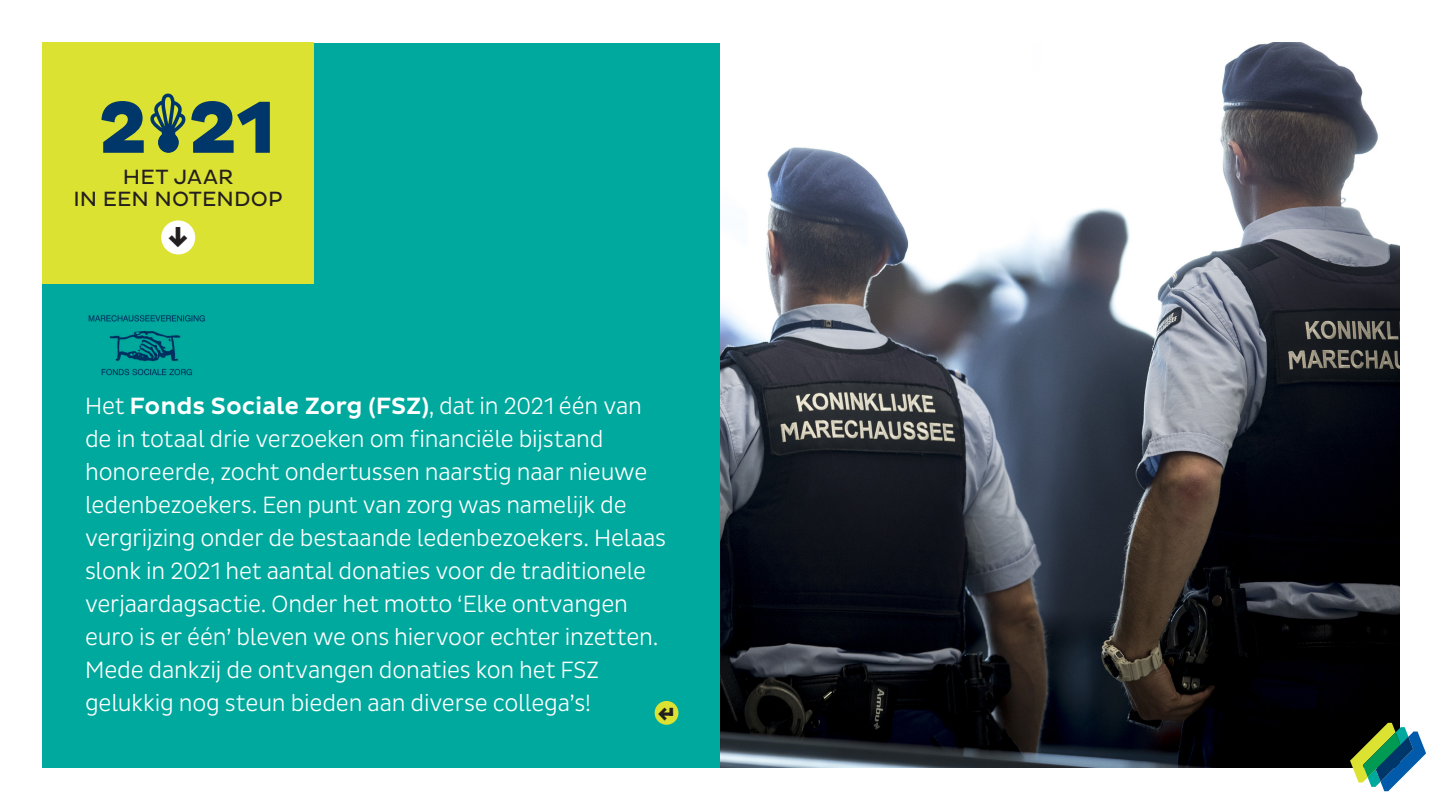
<style>
.page{position:relative;width:1442px;height:810px;background:#fff}
.page>*{position:absolute;margin:0;border:0;box-sizing:border-box;transform-origin:0 0}
.t1{font:800 75px "Pluto Sans";color:#00376b}
.t2{font:800 33.45px "Pluto Sans";color:#231f20}
.t3{font:300 24px/33px "Pluto Sans Cond";letter-spacing:-.005em;color:#fff}
.t4{font:800 23.4px "Pluto Sans";color:#231f20}
.t5{font:800 23.4px "Pluto Sans";color:#231f20;scale:.7 1}
.t6{font:21px "Pluto Sans";letter-spacing:.01em;color:#231f20}
.s1{font-family:"Pluto Sans";font-weight:500}
</style>
<div class="page">
<div style="left:43px;top:43px;width:678px;height:724px;background:#00a99d"></div>
<img style="left:721px;top:43px;width:678px;height:724px">
<div style="left:654px;top:701px;width:24px;height:24px;background:#dce231;border-radius:50%"></div>
<svg style="left:1350px;top:723px;width:76px;height:68px"></svg>
<div style="left:43px;top:43px;width:271px;height:241px;background:#dce231"></div>
<svg style="left:150px;top:94px;width:36px;height:57px"></svg>
<div style="left:158px;top:132px;width:21px;height:21px;background:#00376b;border-radius:50%"></div>
<div style="left:161px;top:220px;width:34px;height:34px;background:#fff;border-radius:50%"></div>
<img style="left:88px;top:315px;width:117px;height:61px">
<p class="t1" style="left:99px;top:84px;width:179px">2 21</p>
<p class="t6" style="left:123px;top:165px;width:112px">HET JAAR</p>
<p class="t6" style="left:73px;top:187px;width:211px">IN EEN NOTENDOP</p>
<p class="t2" style="left:166px;top:217px;width:25px">↓</p>
<p class="t3" style="left:85px;top:390px;width:582px">Het <span class="s1">Fonds Sociale Zorg (FSZ)</span>, dat in 2021 één van de in totaal drie verzoeken om financiële bijstand honoreerde, zocht ondertussen naarstig naar nieuwe ledenbezoekers. Een punt van zorg was namelijk de vergrijzing onder de bestaande ledenbezoekers. Helaas slonk in 2021 het aantal donaties voor de traditionele verjaardagsactie. Onder het motto ‘Elke ontvangen euro is er één’ bleven we ons hiervoor echter inzetten.<br>Mede dankzij de ontvangen donaties kon het FSZ gelukkig nog steun bieden aan diverse collega’s!</p>
<p class="t5" style="left:657px;top:717px;width:16px;rotate:-90deg">−</p>
<p class="t4" style="left:657px;top:699px;width:18px">←</p>
</div>
